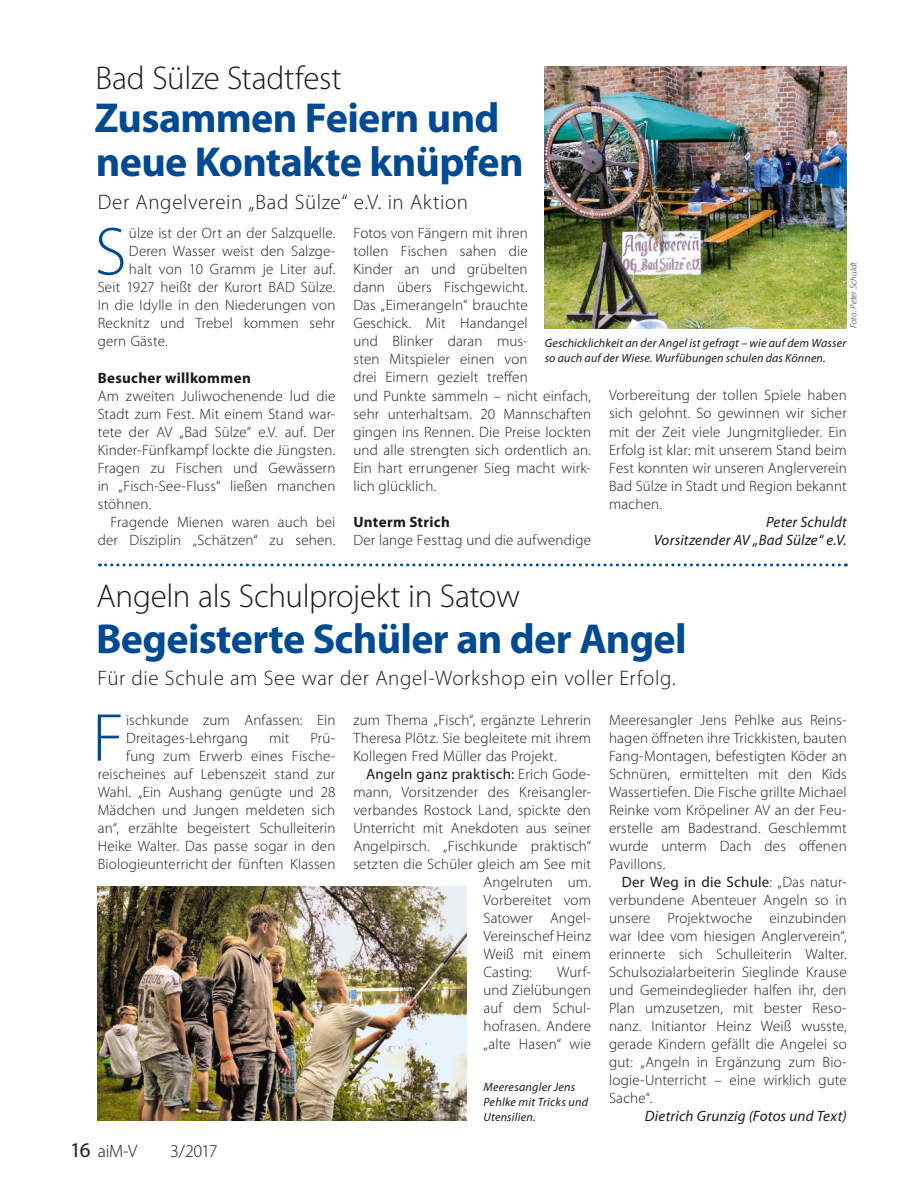
<style>
.page{position:relative;width:915px;height:1191px;background:#fff}
.page>*{position:absolute;margin:0;border:0;box-sizing:border-box;transform-origin:0 0}
.t1{font:300 68.4px "Myriad Pro";color:#004993}
.t2{font:700 42px/43.5px "Myriad Pro";letter-spacing:-.015em;color:#004993}
.t3{font:300 33px "Myriad Pro";letter-spacing:-.01em;color:#1a1a18}
.t4{font:300 21px "Myriad Pro";letter-spacing:.025em;color:#1a1a18}
.t5{font:300 18px "Myriad Pro";letter-spacing:-.02em;color:#1a1a18}
.t6{font:300 15px/18px "Myriad Pro";letter-spacing:.01em;color:#1a1a18;text-align:justify}
.t7{font:italic 15px/18px "Myriad Pro";letter-spacing:.01em;color:#1a1a18;text-align:right}
.t8{font:700 15px "Myriad Pro";letter-spacing:.02em;color:#1a1a18}
.t9{font:15px "Myriad Pro";letter-spacing:.015em;color:#1a1a18}
.t10{font:italic 12px/15px "Myriad Pro";letter-spacing:.015em;color:#1a1a18}
.t11{font:italic 300 9px "Myriad Pro";letter-spacing:.025em;color:#1a1a18}
.s1{font-weight:400;font-size:21px}
.s2{font-weight:300}
.s3{font-weight:400}
</style>
<div class="page">
<svg style="left:99px;top:563px;width:747px;height:3px"></svg>
<img style="left:544px;top:66px;width:302px;height:262px">
<img style="left:98px;top:886px;width:368px;height:234px">
<h3 class="t3" style="left:95px;top:58px;width:247px">Bad Sülze Stadtfest</h3>
<h2 class="t2" style="left:94px;top:95px;width:430px">Zusammen Feiern und neue Kontakte knüpfen</h2>
<h3 class="t4" style="left:98px;top:189px;width:372px">Der Angelverein „Bad Sülze“ e.V. in Aktion</h3>
<h1 class="t1" style="left:95px;top:210px;width:33px">S</h1>
<p class="t6" style="left:129px;top:224px;width:208px">ülze ist der Ort an der Salzquelle.</p>
<p class="t6" style="left:129px;top:242px;width:208px">Deren Wasser weist den Salzge-</p>
<p class="t6" style="left:129px;top:260px;width:208px">halt von 10 Gramm je Liter auf.</p>
<p class="t6" style="left:98px;top:278px;width:239px">Seit 1927 heißt der Kurort BAD Sülze.</p>
<p class="t6" style="left:98px;top:296px;width:239px">In die Idylle in den Niederungen von</p>
<p class="t6" style="left:98px;top:314px;width:239px">Recknitz und Trebel kommen sehr</p>
<p class="t6" style="left:98px;top:332px;width:71px">gern Gäste.</p>
<p class="t8" style="left:98px;top:368px;width:154px">Besucher willkommen</p>
<p class="t6" style="left:98px;top:386px;width:239px">Am zweiten Juliwochenende lud die Stadt zum Fest. Mit einem Stand war&shy;tete der AV „Bad Sülze“ e.V. auf. Der Kinder-Fünfkampf lockte die Jüngsten.<br>Fragen zu Fischen und Gewässern in „Fisch-See-Fluss“ ließen manchen stöhnen.</p>
<p class="t6" style="left:98px;top:512px;width:239px;text-align:right">Fragende Mienen waren auch bei der Disziplin „Schätzen“ zu sehen.</p>
<p class="t6" style="left:353px;top:224px;width:239px;text-align:left">Fotos von Fängern mit ihren<br>tollen Fischen sahen die<br>Kinder an und grübelten<br>dann übers Fischgewicht.<br>Das „Eimerangeln“ brauchte<br>Geschick. Mit Handangel<br>und Blinker daran mus-<br>sten Mitspieler einen von<br>drei Eimern gezielt treffen<br>und Punkte sammeln – nicht einfach, sehr unterhaltsam. 20 Mannschaften gingen ins Rennen. Die Preise lockten und alle strengten sich ordentlich an.<br>Ein hart errungener Sieg macht wirk&shy;lich glücklich.</p>
<p class="t8" style="left:353px;top:512px;width:98px">Unterm Strich</p>
<p class="t6" style="left:353px;top:530px;width:239px">Der lange Festtag und die aufwendige</p>
<p class="t11" style="left:847px;top:328px;width:68px;rotate:-90deg">Foto: Peter Schuldt</p>
<p class="t10" style="left:544px;top:335px;width:303px">Geschicklichkeit an der Angel ist gefragt – wie auf dem Wasser so auch auf der Wiese. Wurfübungen schulen das Können.</p>
<p class="t6" style="left:609px;top:386px;width:239px">Vorbereitung der tollen Spiele haben sich gelohnt. So gewinnen wir sicher mit der Zeit viele Jungmitglieder. Ein Erfolg ist klar: mit unserem Stand beim Fest konnten wir unseren Anglerverein Bad Sülze in Stadt und Region bekannt machen.</p>
<p class="t7" style="left:653px;top:512px;width:194px">Peter Schuldt<br>Vorsitzender AV „Bad Sülze“ e.V.</p>
<h3 class="t3" style="left:96px;top:576px;width:424px">Angeln als Schulprojekt in Satow</h3>
<h2 class="t2" style="left:96px;top:615px;width:592px">Begeisterte Schüler an der Angel</h2>
<h3 class="t4" style="left:97px;top:665px;width:579px">Für die Schule am See war der Angel-Workshop ein voller Erfolg.</h3>
<h1 class="t1" style="left:92px;top:696px;width:33px">F</h1>
<p class="t6" style="left:126px;top:710px;width:211px">ischkunde zum Anfassen: Ein<br>Dreitages-Lehrgang</p>
<p class="t6" style="left:98px;top:728px;width:239px;text-align:right">Prü-<br>fung zum Erwerb eines Fische&shy;reischeines auf Lebenszeit stand zur<br>Wahl. „Ein Aushang genügte und 28<br>Mädchen und Jungen meldeten sich an“, erzählte begeistert Schulleiterin<br>Heike Walter. Das passe sogar in den<br>Biologieunterricht der fünften Klassen</p>
<p class="t6" style="left:269px;top:728px;width:22px">mit</p>
<p class="t5" style="left:70px;top:1140px;width:68px"><span class="s1">16</span> aiM-V</p>
<p class="t5" style="left:170px;top:1140px;width:49px">3/2017</p>
<p class="t6" style="left:353px;top:710px;width:239px">zum Thema „Fisch“, ergänzte Lehrerin Theresa Plötz. Sie begleitete mit ihrem Kollegen Fred Müller das Projekt.</p>
<p class="t9" style="left:366px;top:764px;width:226px">Angeln ganz praktisch: <span class="s2">Erich Gode-</span></p>
<p class="t6" style="left:353px;top:782px;width:239px">mann, Vorsitzender des Kreisangler-</p>
<p class="t6" style="left:353px;top:800px;width:239px">verbandes Rostock Land, spickte den</p>
<p class="t6" style="left:353px;top:818px;width:239px">Unterricht mit Anekdoten aus seiner</p>
<p class="t6" style="left:353px;top:836px;width:239px">Angelpirsch. „Fischkunde praktisch“</p>
<p class="t6" style="left:353px;top:854px;width:239px">setzten die Schüler gleich am See mit</p>
<p class="t6" style="left:483px;top:872px;width:109px">Angelruten um.</p>
<p class="t6" style="left:483px;top:890px;width:109px">Vorbereitet vom</p>
<p class="t6" style="left:483px;top:908px;width:108px">Satower Angel-</p>
<p class="t6" style="left:483px;top:926px;width:109px">Vereinschef Heinz</p>
<p class="t6" style="left:483px;top:944px;width:109px">Weiß mit einem</p>
<p class="t6" style="left:483px;top:962px;width:50px">Casting:</p>
<p class="t6" style="left:483px;top:962px;width:109px;text-indent:74px">Wurf&shy;und Zielübungen auf dem Schul&shy;hofrasen. Andere „alte Hasen“ wie</p>
<p class="t10" style="left:483px;top:1079px;width:106px">Meeresangler Jens<br>Pehlke mit Tricks und<br>Utensilien.</p>
<p class="t6" style="left:609px;top:710px;width:239px">Meeresangler Jens Pehlke aus Reins&shy;hagen öffneten ihre Trickkisten, bauten Fang-Montagen, befestigten Köder an Schnüren, ermittelten mit den Kids Wassertiefen. Die Fische grillte Michael Reinke vom Kröpeliner AV an der Feu&shy;erstelle am Badestrand. Geschlemmt wurde unterm Dach des offenen Pavillons.</p>
<p class="t6" style="left:609px;top:872px;width:239px;text-indent:13px"><span class="s3">Der Weg in die Schule</span>: „Das natur&shy;verbundene Abenteuer Angeln so in unsere Projektwoche einzubinden war Idee vom hiesigen Anglerverein“, erinnerte sich Schulleiterin Walter.<br>Schulsozialarbeiterin Sieglinde Krause und Gemeindeglieder halfen ihr, den Plan umzusetzen, mit bester Reso&shy;nanz. Initiantor Heinz Weiß wusste, gerade Kindern gefällt die Angelei so gut: „Angeln in Ergänzung zum Bio&shy;logie-Unterricht – eine wirklich gute Sache“.</p>
<p class="t7" style="left:644px;top:1106px;width:203px">Dietrich Grunzig (Fotos und Text)</p>
</div>
